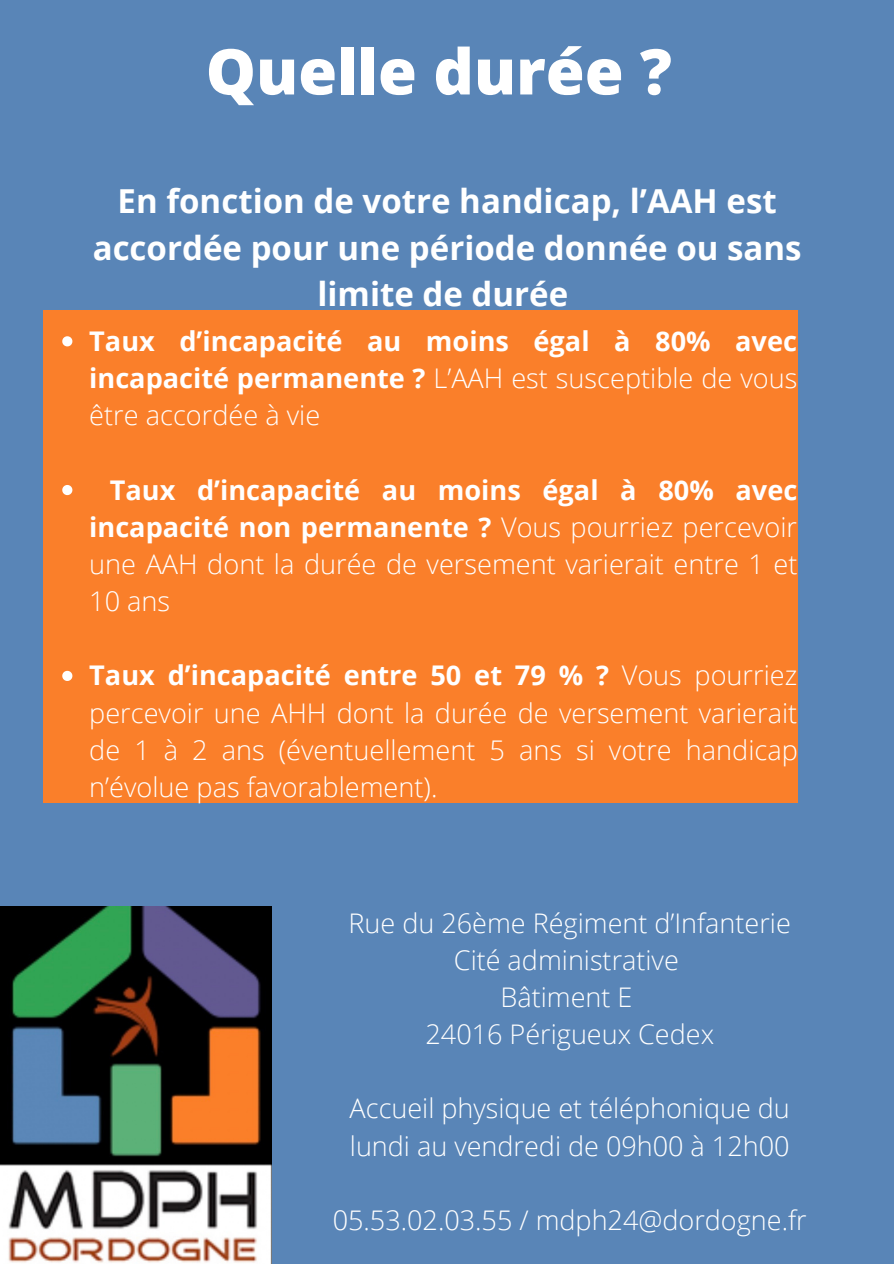
<style>
.page{position:relative;width:894px;height:1264px;background:#fff}
.page>*{position:absolute;margin:0;border:0;box-sizing:border-box;transform-origin:0 0}
.t1{font:800 63px "Open Sans";color:#fff}
.t2{font:700 33px/46.2px "Open Sans";color:#fff;text-align:center}
.t3{font:300 27.15px/37.2px "Open Sans";color:#fff;text-align:justify}
.t4{font:700 27.15px/37.2px "Open Sans";color:#fff;text-align:justify}
.t5{font:300 27px "Open Sans";color:#fff}
.s1{font-weight:300}
.s2{font-weight:700}
</style>
<div class="page">
<div style="left:0;top:0;width:893px;height:1263px;background:#5985b7"></div>
<div style="left:43px;top:310px;width:753px;height:493px;background:#fa7f2a"></div>
<svg style="left:62px;top:336px;width:10px;height:10px"></svg>
<svg style="left:62px;top:485px;width:10px;height:10px"></svg>
<svg style="left:62px;top:671px;width:10px;height:10px"></svg>
<img style="left:0;top:906px;width:271px;height:357px">
<p class="t1" style="left:206px;top:27px;width:467px">Quelle durée ?</p>
<p class="t2" style="left:93px;top:177px;width:710px">En fonction de votre handicap, l’AAH est accordée pour une période donnée ou sans limite de durée</p>
<p class="t4" style="left:89px;top:322px;width:709px">Taux d’incapacité au moins égal à 80% avec incapacité permanente ? <span class="s1">L’AAH est susceptible de vous être accordée à vie</span></p>
<p class="t3" style="left:89px;top:470px;width:709px;text-indent:21px"><span class="s2">Taux d’incapacité au moins égal à 80% avec incapacité non permanente ?</span> Vous pourriez percevoir une AAH dont la durée de versement varierait entre 1 et 10 ans</p>
<p class="t3" style="left:89px;top:656px;width:710px"><span class="s2">Taux d’incapacité entre 50 et 79 % ?</span> Vous pourriez percevoir une AHH dont la durée de versement varierait de 1 à 2 ans (éventuellement 5 ans si votre handicap n’évolue pas favorablement).</p>
<p class="t5" style="left:348px;top:903px;width:443px">Rue du 26ème Régiment d’Infanterie</p>
<p class="t5" style="left:454px;top:940px;width:226px">Cité administrative</p>
<p class="t5" style="left:500px;top:978px;width:133px">Bâtiment E</p>
<p class="t5" style="left:425px;top:1015px;width:290px">24016 Périgueux Cedex</p>
<p class="t5" style="left:349px;top:1089px;width:441px">Accueil physique et téléphonique du</p>
<p class="t5" style="left:350px;top:1126px;width:441px">lundi au vendredi de 09h00 à 12h00</p>
<p class="t5" style="left:332px;top:1201px;width:475px">05.53.02.03.55 / mdph24@dordogne.fr</p>
</div>
